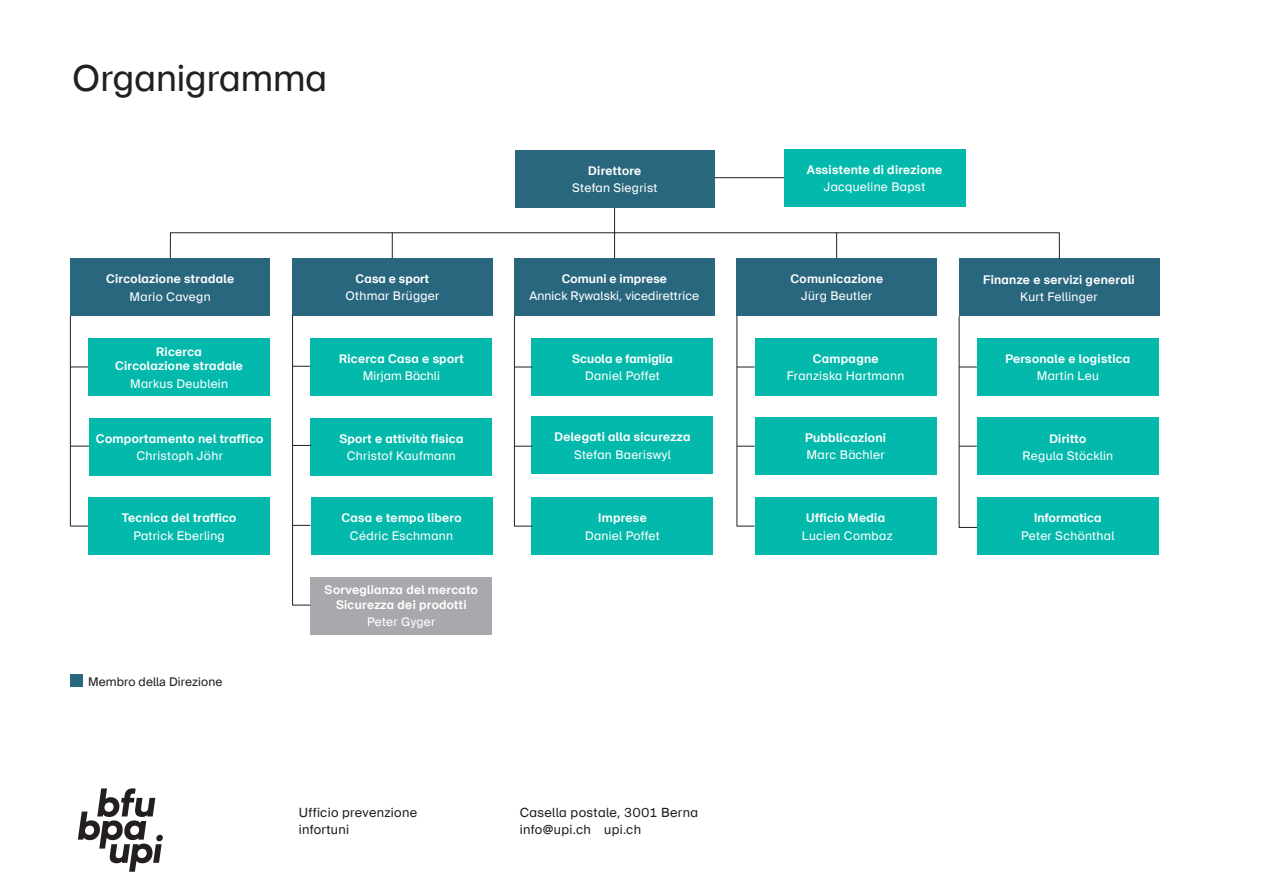
<style>
.page{position:relative;width:1263px;height:893px;background:#fff}
.page>*{position:absolute;margin:0;border:0;box-sizing:border-box;transform-origin:0 0}
.t1{font:36px "BFU Suisse";color:#231f20}
.t2{font:12.75px/17px "BFU Suisse";letter-spacing:.025em;color:#231f20}
.t3{font:700 12.15px "BFU Suisse";letter-spacing:.025em;color:#fff}
.t4{font:12.15px "BFU Suisse";letter-spacing:.025em;color:#fff}
.t5{font:700 12px/14.2px "BFU Suisse";letter-spacing:.025em;color:#fff;text-align:center}
.t6{font:12px "BFU Suisse";letter-spacing:.025em;color:#fff}
.t7{font:12px "BFU Suisse";letter-spacing:.01em;color:#231f20}
.s1{font-size:12.45px}
</style>
<div class="page">
<div style="left:292px;top:258px;width:200px;height:58px;background:#29677e"></div>
<div style="left:514px;top:258px;width:200px;height:58px;background:#29677e"></div>
<div style="left:737px;top:258px;width:200px;height:58px;background:#29677e"></div>
<div style="left:959px;top:259px;width:200px;height:57px;background:#29677e"></div>
<div style="left:531px;top:338px;width:182px;height:58px;background:#03b9ac"></div>
<div style="left:755px;top:338px;width:181px;height:58px;background:#03b9ac"></div>
<div style="left:977px;top:338px;width:182px;height:57px;background:#03b9ac"></div>
<hr style="left:737px;top:316px;width:1px;height:210px;background:#231f20">
<svg style="left:737px;top:367px;width:18px;height:1px"></svg>
<svg style="left:737px;top:446px;width:18px;height:1px"></svg>
<svg style="left:959px;top:316px;width:19px;height:212px"></svg>
<svg style="left:737px;top:526px;width:17px;height:1px"></svg>
<hr style="left:614px;top:201px;width:1px;height:57px;background:#231f20">
<div style="left:515px;top:150px;width:200px;height:58px;background:#29677e"></div>
<div style="left:784px;top:149px;width:181px;height:57px;background:#03b9ac"></div>
<svg style="left:170px;top:232px;width:890px;height:27px"></svg>
<div style="left:311px;top:418px;width:181px;height:58px;background:#03b9ac"></div>
<div style="left:977px;top:418px;width:182px;height:57px;background:#03b9ac"></div>
<div style="left:977px;top:498px;width:182px;height:57px;background:#03b9ac"></div>
<div style="left:755px;top:417px;width:181px;height:58px;background:#03b9ac"></div>
<hr style="left:70px;top:316px;width:1px;height:210px;background:#231f20">
<svg style="left:70px;top:367px;width:18px;height:1px"></svg>
<svg style="left:70px;top:446px;width:19px;height:1px"></svg>
<svg style="left:70px;top:526px;width:18px;height:1px"></svg>
<div style="left:755px;top:498px;width:181px;height:57px;background:#03b9ac"></div>
<div style="left:531px;top:498px;width:182px;height:57px;background:#03b9ac"></div>
<div style="left:531px;top:417px;width:182px;height:57px;background:#03b9ac"></div>
<hr style="left:715px;top:177px;width:69px;height:1px;background:#231f20">
<svg style="left:78px;top:788px;width:85px;height:84px"></svg>
<div style="left:70px;top:674px;width:13px;height:12px;background:#29677e"></div>
<div style="left:70px;top:259px;width:200px;height:57px;background:#29677e"></div>
<div style="left:88px;top:339px;width:182px;height:57px;background:#03b9ac"></div>
<div style="left:89px;top:418px;width:182px;height:58px;background:#03b9ac"></div>
<div style="left:310px;top:577px;width:182px;height:57px;background:#a8a9ad"></div>
<div style="left:88px;top:498px;width:182px;height:57px;background:#03b9ac"></div>
<div style="left:311px;top:498px;width:181px;height:57px;background:#03b9ac"></div>
<div style="left:310px;top:338px;width:182px;height:57px;background:#03b9ac"></div>
<hr style="left:292px;top:315px;width:1px;height:290px;background:#231f20">
<svg style="left:293px;top:366px;width:17px;height:1px"></svg>
<svg style="left:293px;top:445px;width:18px;height:1px"></svg>
<svg style="left:293px;top:525px;width:17px;height:1px"></svg>
<svg style="left:292px;top:605px;width:18px;height:1px"></svg>
<svg style="left:515px;top:367px;width:17px;height:1px"></svg>
<svg style="left:515px;top:446px;width:17px;height:1px"></svg>
<svg style="left:514px;top:526px;width:18px;height:1px"></svg>
<hr style="left:514px;top:316px;width:1px;height:210px;background:#231f20">
<h1 class="t1" style="left:72px;top:57px;width:256px">Organigramma</h1>
<p class="t5" style="left:588px;top:164px;width:55px">Direttore</p>
<p class="t6" style="left:572px;top:181px;width:87px">Stefan Siegrist</p>
<p class="t5" style="left:807px;top:162px;width:137px">Assistente di direzione</p>
<p class="t6" style="left:824px;top:180px;width:103px">Jacqueline Bapst</p>
<p class="t5" style="left:106px;top:272px;width:129px">Circolazione stradale</p>
<p class="t6" style="left:130px;top:289px;width:83px">Mario Cavegn</p>
<p class="t5" style="left:356px;top:272px;width:75px">Casa e sport</p>
<p class="t6" style="left:345px;top:289px;width:96px">Othmar Brügger</p>
<p class="t5" style="left:562px;top:272px;width:107px">Comuni e imprese</p>
<p class="t6" style="left:529px;top:289px;width:171px">Annick Rywalski, vicedirettrice</p>
<p class="t5" style="left:790px;top:272px;width:94px">Comunicazione</p>
<p class="t6" style="left:801px;top:289px;width:73px">Jürg Beutler</p>
<p class="t5" style="left:983px;top:272px;width:153px">Finanze e servizi generali</p>
<p class="t6" style="left:1020px;top:290px;width:79px">Kurt Fellinger</p>
<p class="t5" style="left:115px;top:345px;width:129px">Ricerca<br>Circolazione stradale</p>
<p class="t6" style="left:130px;top:376px;width:99px">Markus Deublein</p>
<p class="t5" style="left:339px;top:351px;width:126px">Ricerca Casa e sport</p>
<p class="t6" style="left:363px;top:369px;width:79px">Mirjam Bächli</p>
<p class="t5" style="left:572px;top:352px;width:102px">Scuola e famiglia</p>
<p class="t6" style="left:585px;top:369px;width:76px">Daniel Poffet</p>
<p class="t5" style="left:813px;top:352px;width:67px">Campagne</p>
<p class="t6" style="left:787px;top:369px;width:119px">Franziska Hartmann</p>
<p class="t5" style="left:1005px;top:351px;width:127px">Personale e logistica</p>
<p class="t6" style="left:1037px;top:369px;width:63px">Martin Leu</p>
<p class="t3" style="left:96px;top:432px;width:169px">Comportamento nel traffico</p>
<p class="t4" style="left:136px;top:449px;width:88px">Christoph Jöhr</p>
<p class="t5" style="left:339px;top:432px;width:126px">Sport e attività fisica</p>
<p class="t6" style="left:347px;top:449px;width:110px">Christof Kaufmann</p>
<p class="t5" style="left:554px;top:430px;width:138px">Delegati alla sicurezza</p>
<p class="t6" style="left:574px;top:448px;width:98px">Stefan Baeriswyl</p>
<p class="t3" style="left:805px;top:431px;width:82px">Pubblicazioni</p>
<p class="t4" style="left:806px;top:448px;width:80px">Marc Bächler</p>
<p class="t5" style="left:1049px;top:431px;width:38px">Diritto</p>
<p class="t6" style="left:1022px;top:449px;width:92px">Regula Stöcklin</p>
<p class="t5" style="left:122px;top:511px;width:116px">Tecnica del traffico</p>
<p class="t6" style="left:133px;top:529px;width:93px">Patrick Eberling</p>
<p class="t5" style="left:341px;top:511px;width:122px">Casa e tempo libero</p>
<p class="t6" style="left:350px;top:529px;width:105px">Cédric Eschmann</p>
<p class="t5" style="left:598px;top:511px;width:50px">Imprese</p>
<p class="t6" style="left:585px;top:529px;width:76px">Daniel Poffet</p>
<p class="t5" style="left:806px;top:511px;width:80px">Ufficio Media</p>
<p class="t6" style="left:802px;top:529px;width:92px">Lucien Combaz</p>
<p class="t5" style="left:1034px;top:511px;width:69px">Informatica</p>
<p class="t6" style="left:1021px;top:529px;width:95px">Peter Schönthal</p>
<p class="t5" style="left:325px;top:582px;width:155px;line-height:15px">Sorveglianza del mercato<br>Sicurezza dei prodotti</p>
<p class="t6" style="left:367px;top:615px;width:70px">Peter Gyger</p>
<p class="t7" style="left:88px;top:675px;width:136px">Membro della Direzione</p>
<p class="t2" style="left:299px;top:804px;width:120px">Ufficio prevenzione infortuni</p>
<p class="t2" style="left:520px;top:804px;width:180px">Casella postale, <span class="s1">3001</span> Berna info@upi.ch upi.ch</p>
</div>
